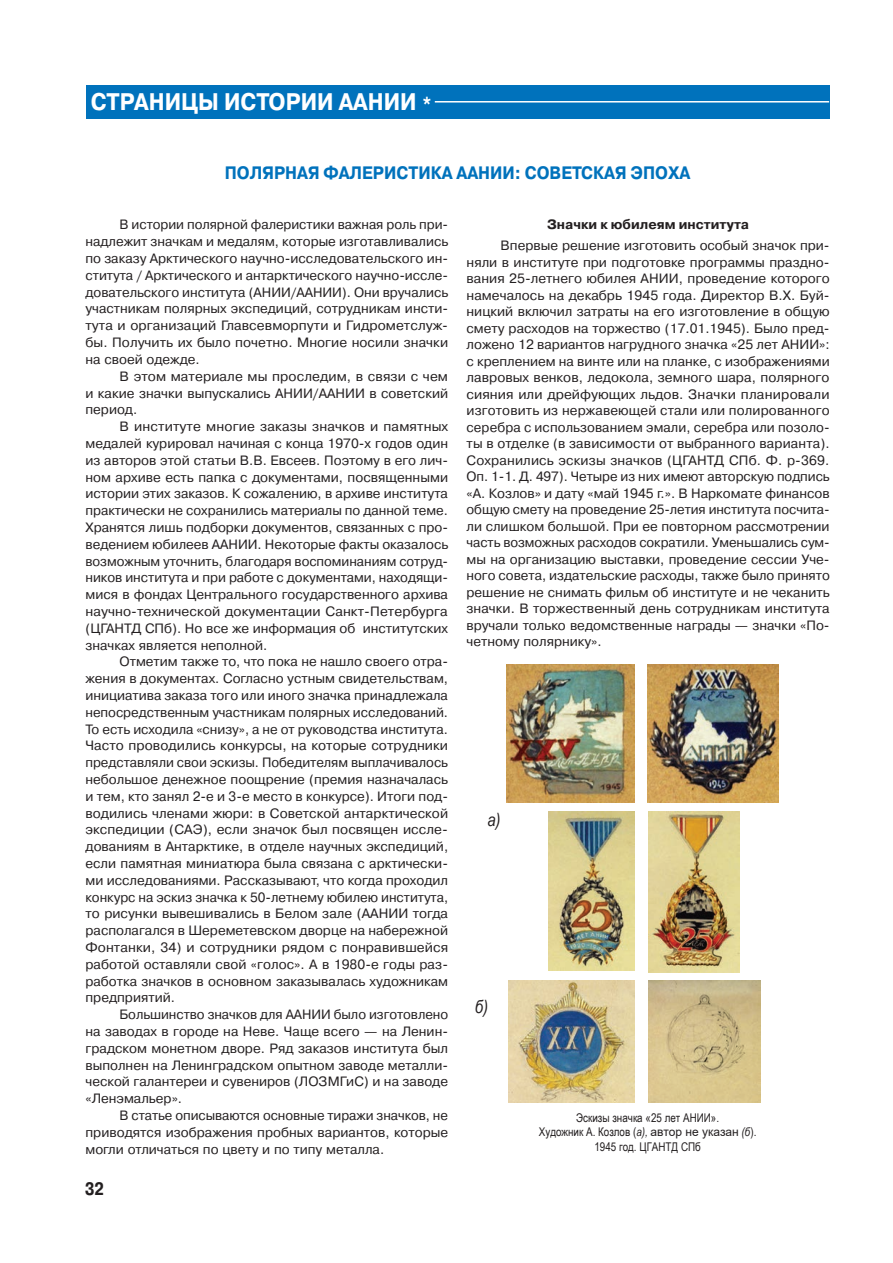
<style>
.page{position:relative;width:893px;height:1263px;background:#fff}
.page>*{position:absolute;margin:0;border:0;box-sizing:border-box;transform-origin:0 0}
.Рубрика{font:700 24px "Pragmatica C";color:#fff;scale:.9 1}
.Заголовок_12_Прописн{font:700 18px "Pragmatica C";color:#0072bc;scale:.9 1}
.Основной_текст{font:italic 18px "Arial Narrow";color:#231f20}
.t1{font:700 18px "Pragmatica Cond C";color:#231f20}
.Основной_текст-2{font:13.5px/16.8px "Pragmatica C";color:#231f20;text-align:justify}
.Заголовок_9_строчные{font:700 13.5px "Pragmatica C";color:#231f20}
.Подрисуночная{font:12px/14.4px "Arial Narrow";color:#231f20;text-align:center}
.s1{font-style:italic}
.s2{font-family:"Arial"}
</style>
<div class="page">
<div style="left:86px;top:85px;width:744px;height:33px;background:#0072bc"></div>
<hr style="left:435px;top:101px;width:394px;height:2px;background:#fff">
<img style="left:507px;top:664px;width:127px;height:138px">
<img style="left:549px;top:812px;width:85px;height:159px">
<img style="left:648px;top:812px;width:91px;height:160px">
<img style="left:648px;top:664px;width:131px;height:138px">
<img style="left:508px;top:980px;width:126px;height:122px">
<img style="left:648px;top:980px;width:112px;height:122px">
<p class="Рубрика" style="left:91px;top:88px;width:381px">СТРАНИЦЫ ИСТОРИИ ААНИИ *</p>
<p class="Заголовок_12_Прописн" style="left:225px;top:163px;width:519px">ПОЛЯРНАЯ ФАЛЕРИСТИКА ААНИИ: СОВЕТСКАЯ ЭПОХА</p>
<p class="Основной_текст-2" style="left:85px;top:216px;width:364px;text-indent:34px">В истории полярной фалеристики важная роль при&shy;надлежит значкам и медалям, которые изготавливались по заказу Арктического научно-исследовательского ин&shy;ститута / Арктического и антарктического научно-иссле&shy;довательского института (АНИИ/ААНИИ). Они вручались участникам полярных экспедиций, сотрудникам инсти&shy;тута и организаций Главсевморпути и Гидрометслуж&shy;бы. Получить их было почетно. Многие носили значки на своей одежде.</p>
<p class="Основной_текст-2" style="left:85px;top:368px;width:364px;text-indent:34px">В этом материале мы проследим, в связи с чем и какие значки выпускались АНИИ/ААНИИ в советский период.</p>
<p class="Основной_текст-2" style="left:85px;top:418px;width:364px;text-indent:34px">В институте многие заказы значков и памятных медалей курировал начиная с конца 1970-х годов один из авторов этой статьи В.В. Евсеев. Поэтому в его лич&shy;ном архиве есть папка с документами, посвященными истории этих заказов. К сожалению, в архиве института практически не сохранились материалы по данной теме.<br>Хранятся лишь подборки документов, связанных с про&shy;ведением юбилеев ААНИИ. Некоторые факты оказалось возможным уточнить, благодаря воспоминаниям сотруд&shy;ников института и при работе с документами, находящи&shy;мися в фондах Центрального государственного архива научно-технической документации Санкт-Петербурга (ЦГАНТД СПб). Но все же информация об институтских значках является неполной.</p>
<p class="Основной_текст-2" style="left:85px;top:653px;width:364px;text-indent:34px">Отметим также то, что пока не нашло своего отра&shy;жения в документах. Согласно устным свидетельствам, инициатива заказа того или иного значка принадлежала непосредственным участникам полярных исследований.<br>То есть исходила «снизу», а не от руководства института.<br>Часто проводились конкурсы, на которые сотрудники представляли свои эскизы. Победителям выплачивалось небольшое денежное поощрение (премия назначалась и тем, кто занял 2-е и 3-е место в конкурсе). Итоги под&shy;водились членами жюри: в Советской антарктической экспедиции (САЭ), если значок был посвящен иссле&shy;дованиям в Антарктике, в отделе научных экспедиций, если памятная миниатюра была связана с арктически&shy;ми исследованиями. Рассказывают, что когда проходил конкурс на эскиз значка к 50-летнему юбилею института, то рисунки вывешивались в Белом зале (ААНИИ тогда располагался в Шереметевском дворце на набережной Фонтанки, 34) и сотрудники рядом с понравившейся работой оставляли свой «голос». А в 1980-е годы раз&shy;работка значков в основном заказывалась художникам предприятий.</p>
<p class="Основной_текст-2" style="left:85px;top:1006px;width:364px;text-indent:34px">Большинство значков для ААНИИ было изготовлено на заводах в городе на Неве. Чаще всего — на Ленин&shy;градском монетном дворе. Ряд заказов института был выполнен на Ленинградском опытном заводе металли&shy;ческой галантереи и сувениров (ЛОЗМГиС) и на заводе «Ленэмальер».</p>
<p class="Основной_текст-2" style="left:85px;top:1107px;width:364px;text-indent:34px">В статье описываются основные тиражи значков, не приводятся изображения пробных вариантов, которые могли отличаться по цвету и по типу металла.</p>
<h2 class="t1" style="left:85px;top:1178px;width:20px">32</h2>
<p class="Заголовок_9_строчные" style="left:547px;top:217px;width:204px">Значки к юбилеям института</p>
<p class="Основной_текст-2" style="left:467px;top:237px;width:365px;text-indent:34px">Впервые решение изготовить особый значок при&shy;няли в институте при подготовке программы праздно&shy;вания 25-летнего юбилея АНИИ, проведение которого намечалось на декабрь 1945 года. Директор В.Х. Буй&shy;ницкий включил затраты на его изготовление в общую смету расходов на торжество (17.01.1945). Было пред&shy;ложено 12 вариантов нагрудного значка «25 лет АНИИ»: с креплением на винте или на планке, с изображениями лавровых венков, ледокола, земного шара, полярного сияния или дрейфующих льдов. Значки планировали изготовить из нержавеющей стали или полированного серебра с использованием эмали, серебра или позоло&shy;ты в отделке (в зависимости от выбранного варианта).<br>Сохранились эскизы значков (ЦГАНТД СПб. Ф. р-369.<br>Оп. 1-1. Д. 497). Четыре из них имеют авторскую подпись «А. Козлов» и дату «май 1945 г.». В Наркомате финансов общую смету на проведение 25-летия института посчита&shy;ли слишком большой. При ее повторном рассмотрении часть возможных расходов сократили. Уменьшались сум&shy;мы на организацию выставки, проведение сессии Уче&shy;ного совета, издательские расходы, также было принято решение не снимать фильм об институте и не чеканить значки. В торжественный день сотрудникам института вручали только ведомственные награды — значки «По&shy;четному полярнику».</p>
<p class="Основной_текст" style="left:487px;top:807px;width:15px">а)</p>
<p class="Основной_текст" style="left:475px;top:994px;width:15px">б)</p>
<p class="Подрисуночная" style="left:539px;top:1110px;width:219px">Эскизы значка «25 лет АНИИ».<br>Художник А. Козлов (<span class="s1">a),</span> <span class="s2">автор не указан</span> <span class="s1">(б</span>).<br>1945 год. ЦГАНТД СПб</p>
</div>
